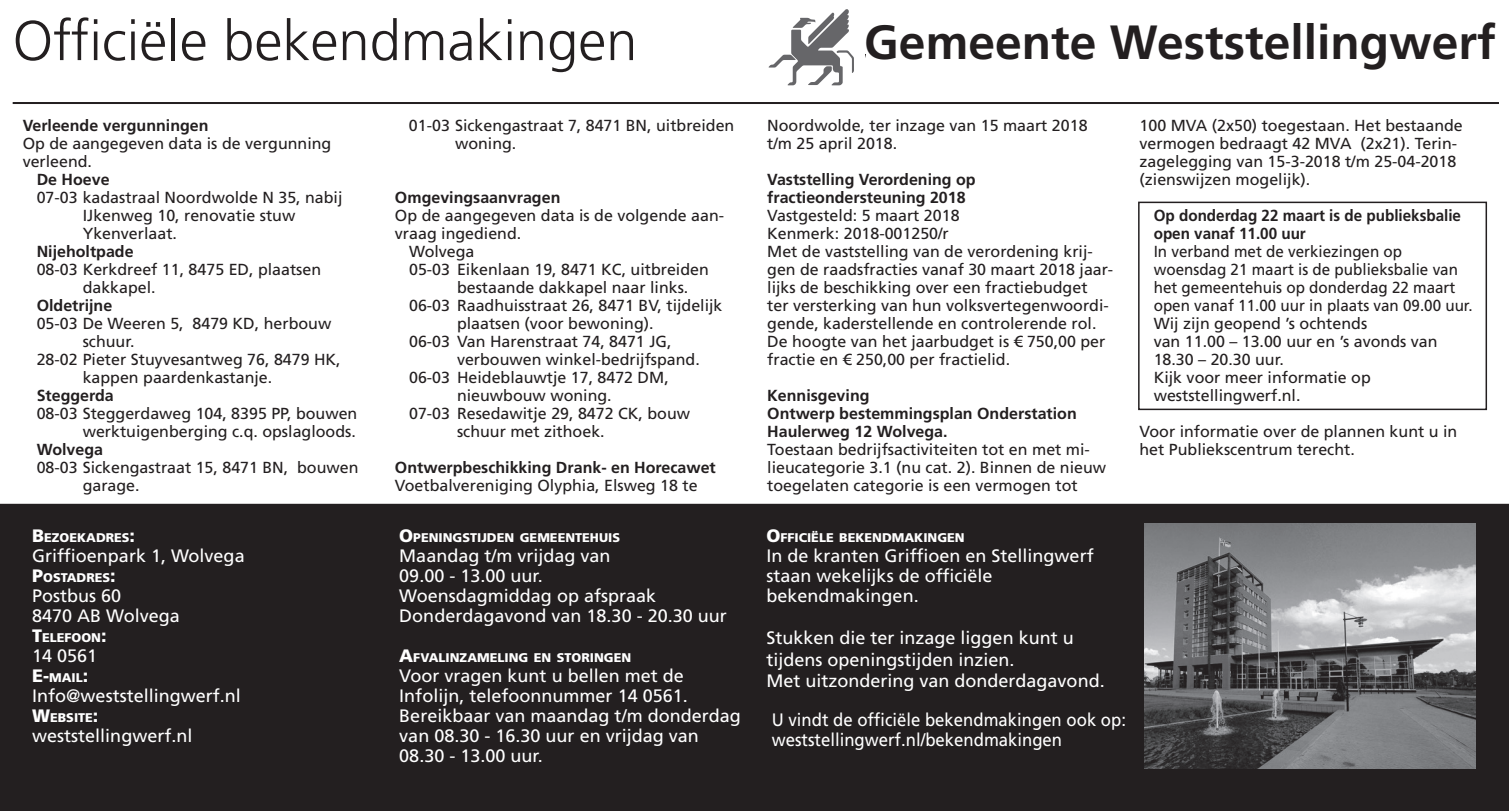
<style>
.page{position:relative;width:1509px;height:811px;background:#fff}
.page>*{position:absolute;margin:0;border:0;box-sizing:border-box;transform-origin:0 0}
.t1{font:300 56px "Frutiger LT Std";color:#231f20}
.t2{font:700 48px "Frutiger LT Std";color:#231f20}
.t3{font:18px/20px "Frutiger LT Std";color:#fff}
.t4{font:18px/20px "Frutiger LT Std";color:#fff;scale:.93 1}
.t5{font:16px/18px "Frutiger LT Std";color:#231f20}
.t6{font:16px/18px "Frutiger LT Std";color:#231f20;scale:.95 1}
.t7{font:700 16px/18px "Frutiger LT Std";color:#231f20}
.t8{font:700 16px/18px "Frutiger LT Std";color:#231f20;scale:.95 1}
.t9{font:900 12.6px "Frutiger LT Std";color:#fff}
.s1{font-size:18px}
</style>
<div class="page">
<hr style="left:13px;top:102px;width:1485px;height:2px;background:#231f20">
<svg style="left:768px;top:9px;width:85px;height:76px"></svg>
<div style="left:0;top:505px;width:1508px;height:306px;background:#231f20"></div>
<img style="left:1144px;top:523px;width:330px;height:246px">
<div style="left:1137px;top:202px;width:349px;height:208px;border:2px solid #231f20"></div>
<h1 class="t1" style="left:13px;top:9px;width:626px">Officiële bekendmakingen</h1>
<h2 class="t2" style="left:864px;top:15px;width:633px">Gemeente Weststellingwerf</h2>
<p class="t7" style="left:23px;top:117px;width:187px">Verleende vergunningen</p>
<p class="t5" style="left:23px;top:135px;width:310px">Op de aangegeven data is de vergunning verleend.</p>
<p class="t7" style="left:37px;top:171px;width:74px">De Hoeve</p>
<p class="t5" style="left:83px;top:189px;width:261px;text-indent:-46px">07-03 kadastraal Noordwolde N 35, nabij<br>IJkenweg 10, renovatie stuw<br>Ykenverlaat.</p>
<p class="t7" style="left:37px;top:243px;width:98px">Nijeholtpade</p>
<p class="t5" style="left:83px;top:261px;width:240px;text-indent:-46px">08-03 Kerkdreef 11, 8475 ED, plaatsen dakkapel.</p>
<p class="t7" style="left:37px;top:297px;width:77px">Oldetrijne</p>
<p class="t5" style="left:37px;top:315px;width:296px">05-03 De Weeren 5, 8479 KD, herbouw</p>
<p class="t5" style="left:83px;top:333px;width:53px">schuur.</p>
<p class="t5" style="left:37px;top:351px;width:305px">28-02 Pieter Stuyvesantweg 76, 8479 HK,</p>
<p class="t5" style="left:83px;top:369px;width:191px">kappen paardenkastanje.</p>
<p class="t7" style="left:37px;top:387px;width:79px">Steggerda</p>
<p class="t5" style="left:37px;top:405px;width:322px;text-align:right">08-03 Steggerdaweg 104, 8395 PP, bouwen werktuigenberging c.q. opslagloods.</p>
<p class="t7" style="left:37px;top:441px;width:68px">Wolvega</p>
<p class="t5" style="left:83px;top:459px;width:277px;text-indent:-46px">08-03 Sickengastraat 15, 8471 BN, bouwen garage.</p>
<p class="t9" style="left:32px;top:530px;width:104px"><span class="s1">B</span>EZOEKADRES<span class="s1">:</span></p>
<p class="t3" style="left:32px;top:546px;width:214px">Griffioenpark 1, Wolvega</p>
<p class="t9" style="left:32px;top:570px;width:85px"><span class="s1">P</span>OSTADRES<span class="s1">:</span></p>
<p class="t3" style="left:32px;top:586px;width:149px">Postbus 60<br>8470 AB Wolvega</p>
<p class="t9" style="left:32px;top:630px;width:76px"><span class="s1">T</span>ELEFOON<span class="s1">:</span></p>
<p class="t3" style="left:32px;top:646px;width:67px">14 0561</p>
<p class="t9" style="left:32px;top:670px;width:58px"><span class="s1">E-</span>MAIL<span class="s1">:</span></p>
<p class="t3" style="left:32px;top:686px;width:210px">Info@weststellingwerf.nl</p>
<p class="t9" style="left:32px;top:710px;width:68px"><span class="s1">W</span>EBSITE<span class="s1">:</span></p>
<p class="t3" style="left:32px;top:726px;width:162px">weststellingwerf.nl</p>
<p class="t5" style="left:455px;top:117px;width:281px;text-indent:-46px">01-03 Sickengastraat 7, 8471 BN, uitbreiden woning.</p>
<p class="t7" style="left:395px;top:189px;width:167px">Omgevingsaanvragen</p>
<p class="t5" style="left:395px;top:207px;width:330px">Op de aangegeven data is de volgende aan-</p>
<p class="t5" style="left:395px;top:225px;width:128px">vraag ingediend.</p>
<p class="t5" style="left:409px;top:243px;width:67px">Wolvega</p>
<p class="t5" style="left:409px;top:261px;width:301px">05-03 Eikenlaan 19, 8471 KC, uitbreiden</p>
<p class="t5" style="left:457px;top:279px;width:233px">bestaande dakkapel naar links.</p>
<p class="t5" style="left:409px;top:297px;width:315px">06-03 Raadhuisstraat 26, 8471 BV, tijdelijk</p>
<p class="t5" style="left:457px;top:315px;width:198px">plaatsen (voor bewoning).</p>
<p class="t5" style="left:409px;top:333px;width:264px">06-03 Van Harenstraat 74, 8471 JG,</p>
<p class="t5" style="left:457px;top:351px;width:244px">verbouwen winkel-bedrijfspand.</p>
<p class="t5" style="left:409px;top:369px;width:261px">06-03 Heideblauwtje 17, 8472 DM,</p>
<p class="t5" style="left:457px;top:387px;width:156px">nieuwbouw woning.</p>
<p class="t5" style="left:409px;top:405px;width:282px">07-03 Resedawitje 29, 8472 CK, bouw</p>
<p class="t5" style="left:457px;top:423px;width:149px">schuur met zithoek.</p>
<p class="t7" style="left:395px;top:459px;width:322px">Ontwerpbeschikking Drank- en Horecawet</p>
<p class="t5" style="left:395px;top:477px;width:304px">Voetbalvereniging Olyphia, Elsweg 18 te</p>
<p class="t9" style="left:399px;top:530px;width:222px"><span class="s1">O</span>PENINGSTIJDEN GEMEENTEHUIS</p>
<p class="t3" style="left:399px;top:546px;width:329px">Maandag t/m vrijdag van<br>09.00 - 13.00 uur.<br>Woensdagmiddag op afspraak<br>Donderdagavond van 18.30 - 20.30 uur</p>
<p class="t9" style="left:399px;top:650px;width:233px"><span class="s1">A</span>FVALINZAMELING EN STORINGEN</p>
<p class="t3" style="left:399px;top:666px;width:343px">Voor vragen kunt u bellen met de<br>Infolijn, telefoonnummer 14 0561.<br>Bereikbaar van maandag t/m donderdag van 08.30 - 16.30 uur en vrijdag van<br>08.30 - 13.00 uur.</p>
<p class="t5" style="left:767px;top:117px;width:322px">Noordwolde, ter inzage van 15 maart 2018 t/m 25 april 2018.</p>
<p class="t7" style="left:767px;top:171px;width:210px">Vaststelling Verordening op fractieondersteuning 2018</p>
<p class="t5" style="left:767px;top:207px;width:347px">Vastgesteld: 5 maart 2018<br>Kenmerk: 2018-001250/r<br>Met de vaststelling van de verordening krij&shy;gen de raadsfracties vanaf 30 maart 2018 jaar&shy;lijks de beschikking over een fractiebudget<br>ter versterking van hun volksvertegenwoordi&shy;gende, kaderstellende en controlerende rol.<br>De hoogte van het jaarbudget is € 750,00 per fractie en € 250,00 per fractielid.</p>
<p class="t7" style="left:767px;top:387px;width:311px">Kennisgeving<br>Ontwerp bestemmingsplan Onderstation<br>Haulerweg 12 Wolvega.</p>
<p class="t5" style="left:767px;top:441px;width:340px">Toestaan bedrijfsactiviteiten tot en met mi&shy;lieucategorie 3.1 (nu cat. 2). Binnen de nieuw toegelaten categorie is een vermogen tot</p>
<p class="t9" style="left:766px;top:530px;width:200px"><span class="s1">O</span>FFICIËLE BEKENDMAKINGEN</p>
<p class="t3" style="left:766px;top:546px;width:329px">In de kranten Griffioen en Stellingwerf staan wekelijks de officiële bekendmakingen.</p>
<p class="t3" style="left:766px;top:627px;width:340px;line-height:21.6px">Stukken die ter inzage liggen kunt u tijdens openingstijden inzien.<br>Met uitzondering van donderdagavond.</p>
<p class="t4" style="left:771px;top:709px;width:382px">U vindt de officiële bekendmakingen ook op: weststellingwerf.nl/bekendmakingen</p>
<p class="t5" style="left:1139px;top:117px;width:325px">100 MVA (2x50) toegestaan. Het bestaande vermogen bedraagt 42 MVA (2x21). Terin&shy;zagelegging van 15-3-2018 t/m 25-04-2018 (zienswijzen mogelijk).</p>
<p class="t8" style="left:1153px;top:207px;width:325px">Op donderdag 22 maart is de publieksbalie open vanaf 11.00 uur</p>
<p class="t6" style="left:1153px;top:243px;width:337px">In verband met de verkiezingen op woensdag 21 maart is de publieksbalie van het gemeentehuis op donderdag 22 maart open vanaf 11.00 uur in plaats van 09.00 uur.<br>Wij zijn geopend ’s ochtends<br>van 11.00 – 13.00 uur en ’s avonds van<br>18.30 – 20.30 uur.<br>Kijk voor meer informatie op weststellingwerf.nl.</p>
<p class="t5" style="left:1139px;top:423px;width:319px">Voor informatie over de plannen kunt u in het Publiekscentrum terecht.</p>
</div>
